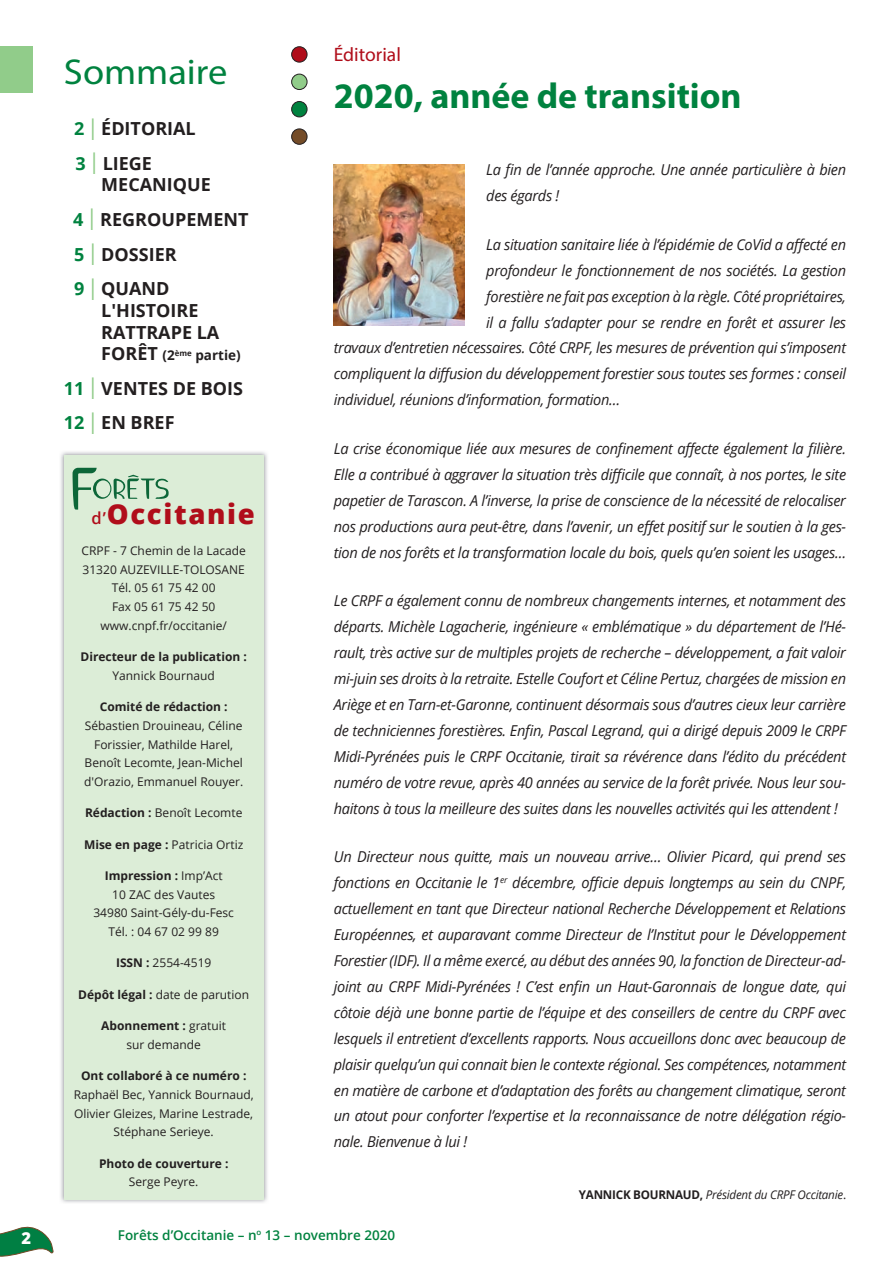
<style>
.page{position:relative;width:893px;height:1263px;background:#fff}
.page>*{position:absolute;margin:0;border:0;box-sizing:border-box;transform-origin:0 0}
.t1{font:700 36px "Myriad Pro";color:#00823f}
.t2{font:36px "Myriad Pro";color:#00823f;scale:1.07 1}
.t3{font:800 27.6px "Open Sans";letter-spacing:.06em;color:#b00d1a}
.t4{font:19.5px "Myriad Pro";color:#b00d1a}
.t5{font:700 18px/34.5px "Open Sans";color:#231f20}
.t6{font:800 16.5px "Open Sans";color:#fff}
.t7{font:italic 15px/26px "Open Sans";letter-spacing:-.02em;color:#231f20;text-align:justify}
.t8{font:600 13.5px "Open Sans";color:#00823f}
.t9{font:700 13.5px "Open Sans";color:#231f20}
.t10{font:12px/18.8px "Open Sans";color:#231f20;text-align:center}
.t11{font:700 12px "Open Sans";color:#231f20}
.t12{font:italic 12px "Open Sans";letter-spacing:-.02em;color:#231f20}
.s1{color:#fff}
.s2{color:#00823f}
.s3{font-weight:300;font-size:30px;color:#91cc8a}
.s4{font-size:18px}
.s5{font-weight:600;font-size:16.5px}
.s6{font-weight:700}
.s7{font-weight:700;font-style:normal}
.s8{font-style:normal}
</style>
<div class="page">
<svg style="left:0;top:1226px;width:54px;height:31px"></svg>
<div style="left:0;top:46px;width:33px;height:47px;background:#91cc8a"></div>
<img style="left:60px;top:452px;width:207px;height:751px">
<div style="left:64px;top:455px;width:200px;height:744px;background:#dcedd7"></div>
<svg style="left:72px;top:468px;width:97px;height:42px"></svg>
<div style="left:292px;top:47px;width:15px;height:15px;background:#b00d1a;border-radius:50%"></div>
<div style="left:291px;top:46px;width:16px;height:17px;border:1px solid #231f20;border-radius:50%"></div>
<div style="left:292px;top:74px;width:15px;height:16px;background:#91cc8a;border-radius:50%"></div>
<div style="left:291px;top:74px;width:16px;height:16px;border:1px solid #231f20;border-radius:50%"></div>
<div style="left:292px;top:102px;width:15px;height:15px;background:#00823f;border-radius:50%"></div>
<div style="left:291px;top:101px;width:16px;height:16px;border:1px solid #231f20;border-radius:50%"></div>
<div style="left:292px;top:129px;width:15px;height:15px;background:#744c28;border-radius:50%"></div>
<div style="left:291px;top:129px;width:16px;height:16px;border:1px solid #231f20;border-radius:50%"></div>
<img style="left:334px;top:165px;width:131px;height:160px">
<p class="t6" style="left:22px;top:1226px;width:11px">2</p>
<h1 class="t2" style="left:64px;top:50px;width:154px">Sommaire</h1>
<p class="t5" style="left:64px;top:111px;width:133px"><span class="s1">2</span><span class="s2">2</span> <span class="s3">I</span> ÉDITORIAL<br><span class="s1">2</span><span class="s2">3</span> <span class="s3">I</span> LIEGE</p>
<p class="t5" style="left:101px;top:167px;width:111px">MECANIQUE</p>
<p class="t5" style="left:73px;top:202px;width:177px"><span class="s2">4</span> <span class="s3">I</span> REGROUPEMENT</p>
<p class="t5" style="left:64px;top:236px;width:114px"><span class="s1">2</span><span class="s2">5</span> <span class="s3">I</span> DOSSIER</p>
<p class="t5" style="left:64px;top:271px;width:107px"><span class="s1">2</span><span class="s2">9</span> <span class="s3">I</span> QUAND</p>
<p class="t5" style="left:101px;top:299px;width:120px;line-height:21.8px">L'HISTOIRE<br>RATTRAPE LA</p>
<p class="t9" style="left:101px;top:346px;width:141px"><span class="s4">FORÊT</span> (2<sup>ème</sup> partie)</p>
<p class="t5" style="left:64px;top:371px;width:181px"><span class="s2">11</span> <span class="s3">I</span> VENTES DE BOIS<br><span class="s2">12</span> <span class="s3">I</span> EN BREF</p>
<h2 class="t3" style="left:91px;top:492px;width:165px"><span class="s5">d’</span>Occitanie</h2>
<p class="t10" style="left:82px;top:541px;width:166px">CRPF - 7 Chemin de la Lacade<br>31320 AUZEVILLE-TOLOSANE<br>Tél. 05 61 75 42 00<br>Fax 05 61 75 42 50 www.cnpf.fr/occitanie/</p>
<p class="t11" style="left:81px;top:648px;width:168px">Directeur de la publication :</p>
<p class="t10" style="left:113px;top:666px;width:104px">Yannick Bournaud</p>
<p class="t11" style="left:100px;top:698px;width:130px">Comité de rédaction :</p>
<p class="t10" style="left:84px;top:716px;width:161px">Sébastien Drouineau, Céline<br>Forissier, Mathilde Harel,<br>Benoît Lecomte, Jean-Michel d'Orazio, Emmanuel Rouyer.</p>
<p class="t10" style="left:85px;top:803px;width:159px"><span class="s6">Rédaction :</span> Benoît Lecomte</p>
<p class="t10" style="left:84px;top:834px;width:161px"><span class="s6">Mise en page :</span> Patricia Ortiz</p>
<p class="t10" style="left:93px;top:866px;width:142px"><span class="s6">Impression :</span> Imp’Act<br>10 ZAC des Vautes<br>34980 Saint-Gély-du-Fesc<br>Tél. : 04 67 02 99 89</p>
<p class="t10" style="left:116px;top:953px;width:97px"><span class="s6">ISSN :</span> 2554-4519</p>
<p class="t10" style="left:78px;top:985px;width:172px"><span class="s6">Dépôt légal :</span> date de parution</p>
<p class="t10" style="left:101px;top:1016px;width:126px"><span class="s6">Abonnement :</span> gratuit sur demande</p>
<p class="t11" style="left:81px;top:1067px;width:167px">Ont collaboré à ce numéro :</p>
<p class="t10" style="left:74px;top:1085px;width:181px">Raphaël Bec, Yannick Bournaud,<br>Olivier Gleizes, Marine Lestrade,<br>Stéphane Serieye.</p>
<p class="t11" style="left:99px;top:1155px;width:131px">Photo de couverture :</p>
<p class="t10" style="left:129px;top:1172px;width:71px">Serge Peyre.</p>
<h3 class="t4" style="left:334px;top:42px;width:69px">Éditorial</h3>
<h1 class="t1" style="left:334px;top:73px;width:409px">2020, année de transition</h1>
<p class="t7" style="left:486px;top:156px;width:361px">La fin de l’année approche. Une année particulière à bien des égards !</p>
<p class="t7" style="left:486px;top:231px;width:361px">La situation sanitaire liée à l’épidémie de CoVid a affecté en</p>
<p class="t7" style="left:486px;top:257px;width:361px">profondeur le fonctionnement de nos sociétés. La gestion</p>
<p class="t7" style="left:486px;top:283px;width:361px">forestière ne fait pas exception à la règle. Côté propriétaires,</p>
<p class="t7" style="left:486px;top:309px;width:361px">il a fallu s’adapter pour se rendre en forêt et assurer les</p>
<p class="t7" style="left:334px;top:335px;width:514px">travaux d’entretien nécessaires. Côté CRPF, les mesures de prévention qui s’imposent</p>
<p class="t7" style="left:334px;top:360px;width:514px">compliquent la diffusion du développement forestier sous toutes ses formes : conseil</p>
<p class="t7" style="left:334px;top:386px;width:288px">individuel, réunions d’information, formation…</p>
<p class="t7" style="left:334px;top:435px;width:514px">La crise économique liée aux mesures de confinement affecte également la filière.<br>Elle a contribué à aggraver la situation très difficile que connaît, à nos portes, le site papetier de Tarascon. A l’inverse, la prise de conscience de la nécessité de relocaliser nos productions aura peut-être, dans l’avenir, un effet positif sur le soutien à la ges&shy;tion de nos forêts et la transformation locale du bois, quels qu’en soient les usages…</p>
<p class="t7" style="left:334px;top:588px;width:514px">Le CRPF a également connu de nombreux changements internes, et notamment des départs. Michèle Lagacherie, ingénieure « emblématique » du département de l’Hé&shy;rault, très active sur de multiples projets de recherche – développement, a fait valoir mi-juin ses droits à la retraite. Estelle Coufort et Céline Pertuz, chargées de mission en Ariège et en Tarn-et-Garonne, continuent désormais sous d’autres cieux leur carrière de techniciennes forestières. Enfin, Pascal Legrand, qui a dirigé depuis 2009 le CRPF Midi-Pyrénées puis le CRPF Occitanie, tirait sa révérence dans l’édito du précédent numéro de votre revue, après 40 années au service de la forêt privée. Nous leur sou&shy;haitons à tous la meilleure des suites dans les nouvelles activités qui les attendent !</p>
<p class="t7" style="left:334px;top:843px;width:514px">Un Directeur nous quitte, mais un nouveau arrive… Olivier Picard, qui prend ses fonctions en Occitanie le 1<sup>er</sup> décembre, officie depuis longtemps au sein du CNPF, actuellement en tant que Directeur national Recherche Développement et Relations Européennes, et auparavant comme Directeur de l’Institut pour le Développement Forestier (IDF). Il a même exercé, au début des années 90, la fonction de Directeur-ad&shy;joint au CRPF Midi-Pyrénées ! C’est enfin un Haut-Garonnais de longue date, qui côtoie déjà une bonne partie de l’équipe et des conseillers de centre du CRPF avec lesquels il entretient d’excellents rapports. Nous accueillons donc avec beaucoup de plaisir quelqu’un qui connait bien le contexte régional. Ses compétences, notamment en matière de carbone et d’adaptation des forêts au changement climatique, seront un atout pour conforter l’expertise et la reconnaissance de notre délégation régio&shy;nale. Bienvenue à lui !</p>
<p class="t12" style="left:579px;top:1186px;width:269px"><span class="s7">YANNICK BOURNAUD,</span> Président du CRPF Occitanie<span class="s8">.</span></p>
<p class="t8" style="left:118px;top:1226px;width:279px">Forêts d’Occitanie – n<sup>o</sup> 13 – novembre 2020</p>
</div>
